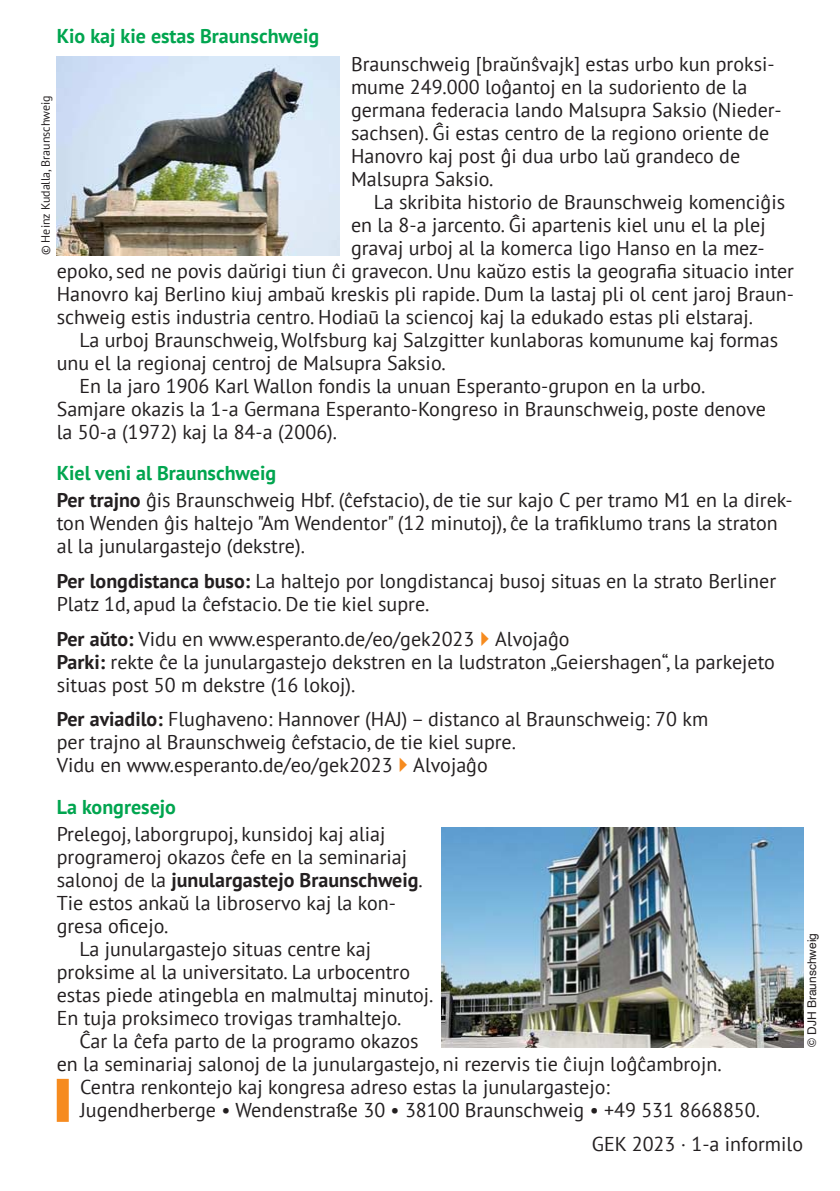
<style>
.page{position:relative;width:840px;height:1191px;background:#fff}
.page>*{position:absolute;margin:0;border:0;box-sizing:border-box;transform-origin:0 0}
.t1{font:20px/23px "PT Sans";color:#231f20}
.t2{font:700 20px "PT Sans";color:#00a54f}
.t3{font:12px "PT Sans";color:#231f20}
.t4{font:12px "Helvetica";color:#231f20}
.s1{font-weight:700}
</style>
<div class="page">
<div style="left:57px;top:1078px;width:12px;height:43px;background:#f68b1f"></div>
<img style="left:57px;top:57px;width:282px;height:198px">
<img style="left:441px;top:828px;width:361px;height:219px">
<p class="t2" style="left:57px;top:25px;width:264px">Kio kaj kie estas Braunschweig</p>
<p class="t1" style="left:351px;top:53px;width:432px">Braunschweig [braŭnŝvajk] estas urbo kun proksi&shy;mume 249.000 loĝantoj en la sudoriento de la germana federacia lando Malsupra Saksio (Nieder&shy;sachsen). Ĝi estas centro de la regiono oriente de Hanovro kaj post ĝi dua urbo laŭ grandeco de Malsupra Saksio.</p>
<p class="t1" style="left:373px;top:191px;width:412px">La skribita historio de Braunschweig komenciĝis</p>
<p class="t1" style="left:351px;top:214px;width:416px">en la 8-a jarcento. Ĝi apartenis kiel unu el la plej</p>
<p class="t1" style="left:351px;top:237px;width:415px">gravaj urboj al la komerca ligo Hanso en la mez -</p>
<p class="t1" style="left:57px;top:260px;width:738px">epoko, sed ne povis daŭrigi tiun ĉi gravecon. Unu kaŭzo estis la geografia situacio inter</p>
<p class="t1" style="left:57px;top:283px;width:738px">Hanovro kaj Berlino kiuj ambaŭ kreskis pli rapide. Dum la lastaj pli ol cent jaroj Braun-</p>
<p class="t1" style="left:57px;top:306px;width:697px">schweig estis industria centro. Hodiaū la sciencoj kaj la edukado estas pli elstaraj.</p>
<p class="t1" style="left:57px;top:329px;width:722px;text-indent:23px">La urboj Braunschweig, Wolfsburg kaj Salzgitter kunlaboras komunume kaj formas unu el la regionaj centroj de Malsupra Saksio.</p>
<p class="t1" style="left:57px;top:375px;width:710px;text-indent:23px">En la jaro 1906 Karl Wallon fondis la unuan Esperanto-grupon en la urbo.<br>Samjare okazis la 1-a Germana Esperanto-Kongreso in Braunschweig, poste denove la 50-a (1972) kaj la 84-a (2006).</p>
<p class="t2" style="left:57px;top:462px;width:221px">Kiel veni al Braunschweig</p>
<p class="t1" style="left:57px;top:490px;width:737px"><span class="s1">Per trajno</span> ĝis Braunschweig Hbf. (ĉefstacio), de tie sur kajo C per tramo M1 en la direk&shy;ton Wenden ĝis haltejo "Am Wendentor" (12 minutoj), ĉe la trafiklumo trans la straton al la junulargastejo (dekstre).</p>
<p class="t1" style="left:57px;top:570px;width:720px"><span class="s1">Per longdistanca buso:</span> La haltejo por longdistancaj busoj situas en la strato Berliner<br>Platz 1d, apud la ĉefstacio. De tie kiel supre.</p>
<p class="t1" style="left:57px;top:628px;width:514px"><span class="s1">Per aŭto:</span> Vidu en www.esperanto.de/eo/gek2023 Alvojaĝo</p>
<p class="t1" style="left:57px;top:651px;width:719px"><span class="s1">Parki:</span> rekte ĉe la junulargastejo dekstren en la ludstraton „Geiershagen“, la parkejeto situas post 50 m dekstre (16 lokoj).</p>
<p class="t1" style="left:57px;top:708px;width:652px"><span class="s1">Per aviadilo:</span> Flughaveno: Hannover (HAJ) – distanco al Braunschweig: 70 km</p>
<p class="t1" style="left:57px;top:731px;width:460px">per trajno al Braunschweig ĉefstacio, de tie kiel supre.</p>
<p class="t1" style="left:57px;top:754px;width:432px">Vidu en www.esperanto.de/eo/gek2023 Alvojaĝo</p>
<p class="t2" style="left:57px;top:795px;width:121px">La kongresejo</p>
<p class="t1" style="left:57px;top:823px;width:367px">Prelegoj, laborgrupoj, kunsidoj kaj aliaj programeroj okazos ĉefe en la seminariaj salonoj de la <span class="s1">junulargastejo Braunschweig</span>.<br>Tie estos ankaŭ la libroservo kaj la kon&shy;gresa oficejo.</p>
<p class="t1" style="left:57px;top:938px;width:378px;text-indent:23px">La junulargastejo situas centre kaj proksime al la universitato. La urbocentro estas piede atingebla en malmultaj minutoj.<br>En tuja proksimeco trovigas tramhaltejo.</p>
<p class="t1" style="left:57px;top:1030px;width:666px;text-indent:23px">Ĉar la ĉefa parto de la programo okazos<br>en la seminariaj salonoj de la junulargastejo, ni rezervis tie ĉiujn loĝĉambrojn.</p>
<p class="t1" style="left:80px;top:1076px;width:681px">Centra renkontejo kaj kongresa adreso estas la junulargastejo:<br>Jugendherberge • Wendenstraße 30 • 38100 Braunschweig • +49 531 8668850.</p>
<p class="t3" style="left:39px;top:255px;width:161px;rotate:-90deg">© Heinz Kudalla, Braunschweig</p>
<p class="t4" style="left:806px;top:1047px;width:116px;rotate:-90deg">© DJH Braunschweig</p>
<p class="t1" style="left:591px;top:1133px;width:213px">GEK 2023 · 1-a informilo</p>
</div>
